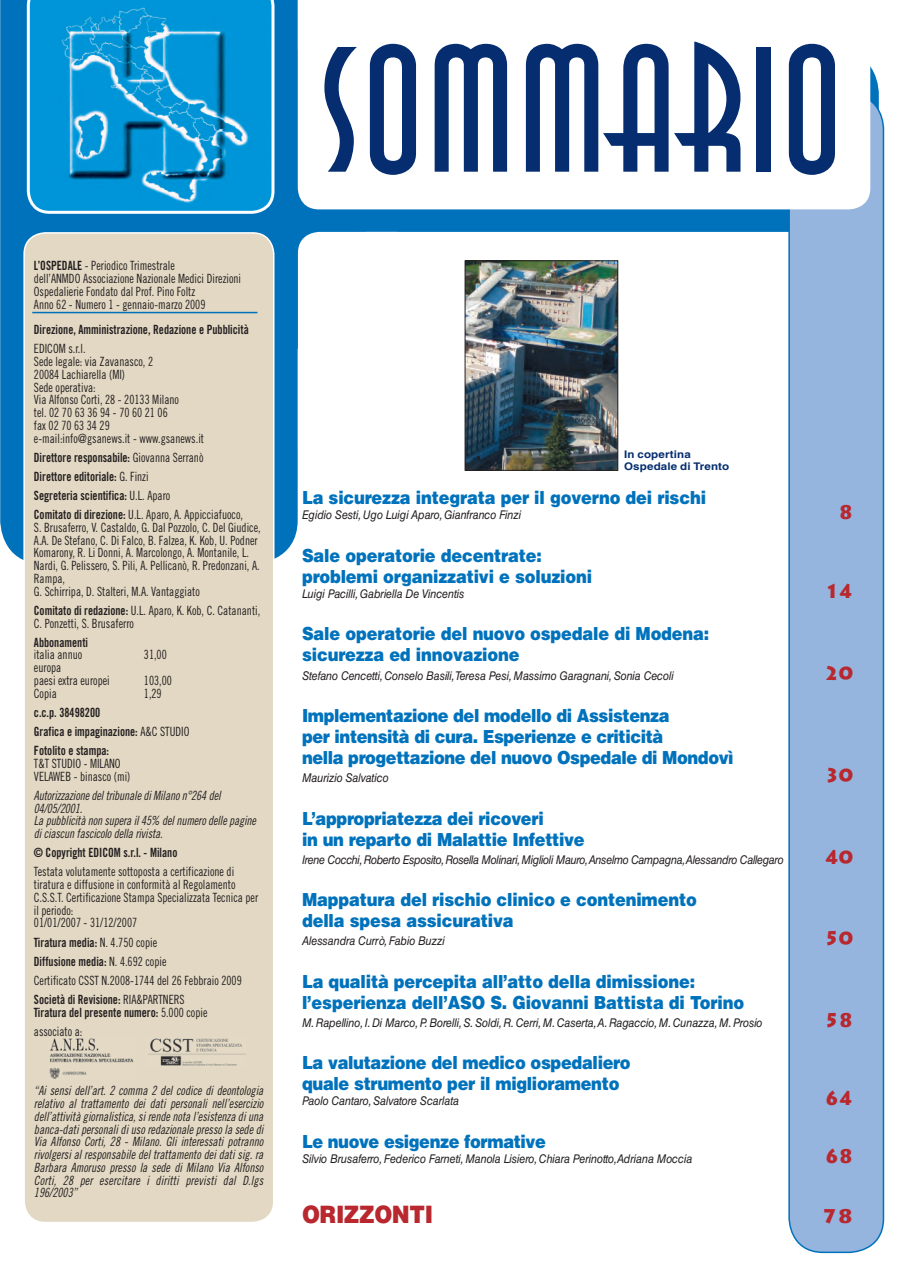
<style>
.page{position:relative;width:898px;height:1268px;background:#fff}
.page>*{position:absolute;margin:0;border:0;box-sizing:border-box;transform-origin:0 0}
.t1{font:177px "Anna Std";color:#052d6f}
.t2{font:900 24px "Helvetica LT Std";letter-spacing:-.02em;color:#b8282e;scale:.9 1}
.t3{font:900 19.5px "Lithos Pro";letter-spacing:-.01em;color:#b8282e;scale:.9 1}
.t4{font:900 19.5px "Lithos Pro";letter-spacing:-.01em;color:#b8282e}
.t5{font:900 18px/21.1px "Helvetica LT Std";letter-spacing:-.01em;color:#0072bc;scale:.9 1}
.t6{font:12.75px/12.8px "Trade Gothic Cond Eighteen";color:#231f20;scale:.9 1}
.t7{font:12.75px/12.8px "Trade Gothic Cond Eighteen Obl";letter-spacing:-.01em;color:#231f20;scale:.9 1}
.t8{font:12.75px/19.2px "Trade Gothic Bold Cond Twenty";color:#231f20;scale:.9 1}
.t9{font:italic 12px "Helvetica LT Std";letter-spacing:-.01em;color:#231f20;scale:.9 1}
.t10{font:italic 12px "Helvetica LT Std";letter-spacing:-.03em;color:#231f20;scale:.9 1}
.t11{font:700 10.5px/12.6px "Helvetica LT Std";letter-spacing:.01em;color:#052d6f;scale:1.1 1}
.s1{font-family:"Trade Gothic Bold Cond Twenty"}
.s2{font-family:"Trade Gothic Cond Eighteen"}
</style>
<div class="page">
<svg style="left:0;top:0;width:878px;height:560px"></svg>
<div style="left:298px;top:232px;width:118px;height:238px;background:#fff;border-radius:21px"></div>
<div style="left:24px;top:233px;width:250px;height:989px;background:#e2d8c3;border-radius:21px"></div>
<div style="left:23px;top:232px;width:251px;height:990px;border:2px solid #fff;border-radius:21px"></div>
<hr style="left:32px;top:312px;width:225px;height:1px;background:#0072bc">
<img style="left:49px;top:1038px;width:85px;height:40px">
<div style="left:788px;top:94px;width:95px;height:1157px;background:#95b5de;border-radius:34px"></div>
<div style="left:788px;top:94px;width:95px;height:1158px;border:2px solid #0072bc;border-radius:34px"></div>
<div style="left:297px;top:32px;width:573px;height:177px;background:#fff;border-radius:21px"></div>
<img style="left:148px;top:1038px;width:97px;height:28px">
<svg style="left:27px;top:0;width:247px;height:214px;background:#209cd6"></svg>
<img style="left:466px;top:262px;width:150px;height:206px">
<div style="left:464px;top:260px;width:154px;height:210px;border:1px solid #231f20"></div>
<div style="left:624px;top:377px;width:153px;height:93px;background:#fff"></div>
<p class="t6" style="left:34px;top:260px;width:232px"><span class="s1">L’OSPEDALE</span> - Periodico Trimestrale<br>dell’ANMDO Associazione Nazionale Medici Direzioni Ospedalierie Fondato dal Prof. Pino Foltz<br>Anno 62 - Numero 1 - gennaio-marzo 2009</p>
<p class="t8" style="left:34px;top:321px;width:240px">Direzione, Amministrazione, Redazione e Pubblicità<br><span class="s2">EDICOM s.r.l.</span></p>
<p class="t6" style="left:34px;top:356px;width:190px">Sede legale: via Zavanasco, 2<br>20084 Lachiarella (MI)<br>Sede operativa:<br>Via Alfonso Corti, 28 - 20133 Milano<br>tel. 02 70 63 36 94 - 70 60 21 06<br>fax 02 70 63 34 29 e-mail:info@gsanews.it - www.gsanews.it</p>
<p class="t8" style="left:34px;top:448px;width:234px">Direttore responsabile: <span class="s2">Giovanna Serranò </span>Direttore editoriale: <span class="s2">G. Finzi<br></span>Segreteria scientifica: <span class="s2">U.L. Aparo<br></span>Comitato di direzione: <span class="s2">U.L. Aparo, A. Appicciafuoco,</span></p>
<p class="t6" style="left:34px;top:522px;width:253px">S. Brusaferro, V. Castaldo, G. Dal Pozzolo, C. Del Giudice, A.A. De Stefano, C. Di Falco, B. Falzea, K. Kob, U. Podner Komarony, R. Li Donni, A. Marcolongo, A. Montanile, L.<br>Nardi, G. Pelissero, S. Pili, A. Pellicanò, R. Predonzani, A.<br>Rampa,<br>G. Schirripa, D. Stalteri, M.A. Vantaggiato</p>
<p class="t6" style="left:34px;top:604px;width:253px"><span class="s1">Comitato di redazione:</span> U.L. Aparo, K. Kob, C. Catananti,<br>C. Ponzetti, S. Brusaferro</p>
<p class="t8" style="left:34px;top:636px;width:62px;line-height:12.8px">Abbonamenti <span class="s2">italia annuo</span></p>
<p class="t6" style="left:144px;top:649px;width:27px">31,00</p>
<p class="t6" style="left:34px;top:662px;width:86px">europa<br>paesi extra europei</p>
<p class="t6" style="left:144px;top:675px;width:33px">103,00</p>
<p class="t6" style="left:34px;top:687px;width:27px">Copia</p>
<p class="t6" style="left:144px;top:687px;width:21px">1,29</p>
<p class="t8" style="left:34px;top:703px;width:174px">c.c.p. 38498200<br>Grafica e impaginazione: <span class="s2">A&amp;C STUDIO<br></span>Fotolito e stampa:</p>
<p class="t6" style="left:34px;top:757px;width:109px">T&amp;T STUDIO - MILANO<br>VELAWEB - binasco (mi)</p>
<p class="t7" style="left:34px;top:789px;width:248px">Autorizzazione del tribunale di Milano n°264 del 04/05/2001.<br>La pubblicità non supera il 45% del numero delle pagine di ciascun fascicolo della rivista.</p>
<p class="t6" style="left:34px;top:843px;width:224px;line-height:19.2px"><span class="s1">© Copyright EDICOM s.r.l. - Milano<br></span>Testata volutamente sottoposta a certificazione di</p>
<p class="t6" style="left:34px;top:879px;width:250px">tiratura e diffusione in conformità al Regolamento C.S.S.T. Certificazione Stampa Specializzata Tecnica per il periodo:<br>01/01/2007 - 31/12/2007</p>
<p class="t6" style="left:34px;top:933px;width:232px;line-height:19.2px"><span class="s1">Tiratura media:</span> N. 4.750 copie<br><span class="s1">Diffusione media:</span> N. 4.692 copie<br>Certificato CSST N.2008-1744 del 26 Febbraio 2009<br><span class="s1">Società di Revisione:</span> RIA&amp;PARTNERS</p>
<p class="t8" style="left:34px;top:1003px;width:194px">Tiratura del presente numero: <span class="s2">5.000 copie associato a:</span></p>
<p class="t7" style="left:34px;top:1085px;width:256px;text-align:justify">“Ai sensi dell’art. 2 comma 2 del codice di deontologia relativo al trattamento dei dati personali nell’esercizio dell’attività giornalistica, si rende nota l’esistenza di una banca-dati personali di uso redazionale presso la sede di Via Alfonso Corti, 28 - Milano. Gli interessati potranno rivolgersi al responsabile del trattamento dei dati sig. ra Barbara Amoruso presso la sede di Milano Via Alfonso Corti, 28 per esercitare i diritti previsti dal D.lgs 196/2003”</p>
<p class="t1" style="left:320px;top:7px;width:525px">SOMMARIO</p>
<p class="t11" style="left:624px;top:448px;width:97px">In copertina<br>Ospedale di Trento</p>
<p class="t5" style="left:302px;top:489px;width:450px">La sicurezza integrata per il governo dei rischi</p>
<p class="t9" style="left:302px;top:510px;width:245px">Egidio Sesti, Ugo Luigi Aparo, Gianfranco Finzi</p>
<p class="t3" style="left:838px;top:501px;width:17px">8</p>
<p class="t5" style="left:302px;top:546px;width:324px">Sale operatorie decentrate: problemi organizzativi e soluzioni</p>
<p class="t9" style="left:302px;top:589px;width:182px">Luigi Pacilli, Gabriella De Vincentis</p>
<p class="t3" style="left:824px;top:579px;width:33px">14</p>
<p class="t5" style="left:302px;top:624px;width:454px">Sale operatorie del nuovo ospedale di Modena: sicurezza ed innovazione</p>
<p class="t9" style="left:302px;top:670px;width:414px">Stefano Cencetti, Conselo Basili,Teresa Pesi, Massimo Garagnani, Sonia Cecoli</p>
<p class="t3" style="left:824px;top:661px;width:33px">20</p>
<p class="t5" style="left:302px;top:706px;width:481px">Implementazione del modello di Assistenza<br>per intensità di cura. Esperienze e criticità<br>nella progettazione del nuovo Ospedale di Mondovì</p>
<p class="t9" style="left:302px;top:773px;width:98px">Maurizio Salvatico</p>
<p class="t3" style="left:824px;top:764px;width:33px">30</p>
<p class="t5" style="left:302px;top:809px;width:315px">L’appropriatezza dei ricoveri<br>in un reparto di Malattie Infettive</p>
<p class="t10" style="left:302px;top:854px;width:536px">Irene Cocchi, Roberto Esposito, Rosella Molinari, Miglioli Mauro,Anselmo Campagna,Alessandro Callegaro</p>
<p class="t3" style="left:824px;top:845px;width:33px">40</p>
<p class="t5" style="left:302px;top:890px;width:440px">Mappatura del rischio clinico e contenimento della spesa assicurativa</p>
<p class="t9" style="left:302px;top:936px;width:160px">Alessandra Currò, Fabio Buzzi</p>
<p class="t3" style="left:824px;top:926px;width:33px">50</p>
<p class="t5" style="left:302px;top:972px;width:492px">La qualità percepita all’atto della dimissione: l’esperienza dell’ASO S. Giovanni Battista di Torino</p>
<p class="t9" style="left:302px;top:1017px;width:513px">M. Rapellino, I. Di Marco, P. Borelli, S. Soldi, R. Cerri, M. Caserta, A. Ragaccio, M. Cunazza, M. Prosio</p>
<p class="t3" style="left:824px;top:1008px;width:33px">58</p>
<p class="t5" style="left:302px;top:1053px;width:366px">La valutazione del medico ospedaliero quale strumento per il miglioramento</p>
<p class="t9" style="left:302px;top:1096px;width:176px">Paolo Cantaro, Salvatore Scarlata</p>
<p class="t3" style="left:824px;top:1086px;width:33px">64</p>
<p class="t5" style="left:302px;top:1132px;width:272px">Le nuove esigenze formative</p>
<p class="t9" style="left:302px;top:1153px;width:435px">Silvio Brusaferro, Federico Farneti, Manola Lisiero, Chiara Perinotto,Adriana Moccia</p>
<p class="t3" style="left:824px;top:1144px;width:33px">68</p>
<p class="t2" style="left:302px;top:1204px;width:147px">ORIZZONTI</p>
<p class="t4" style="left:821px;top:1204px;width:33px">78</p>
</div>
